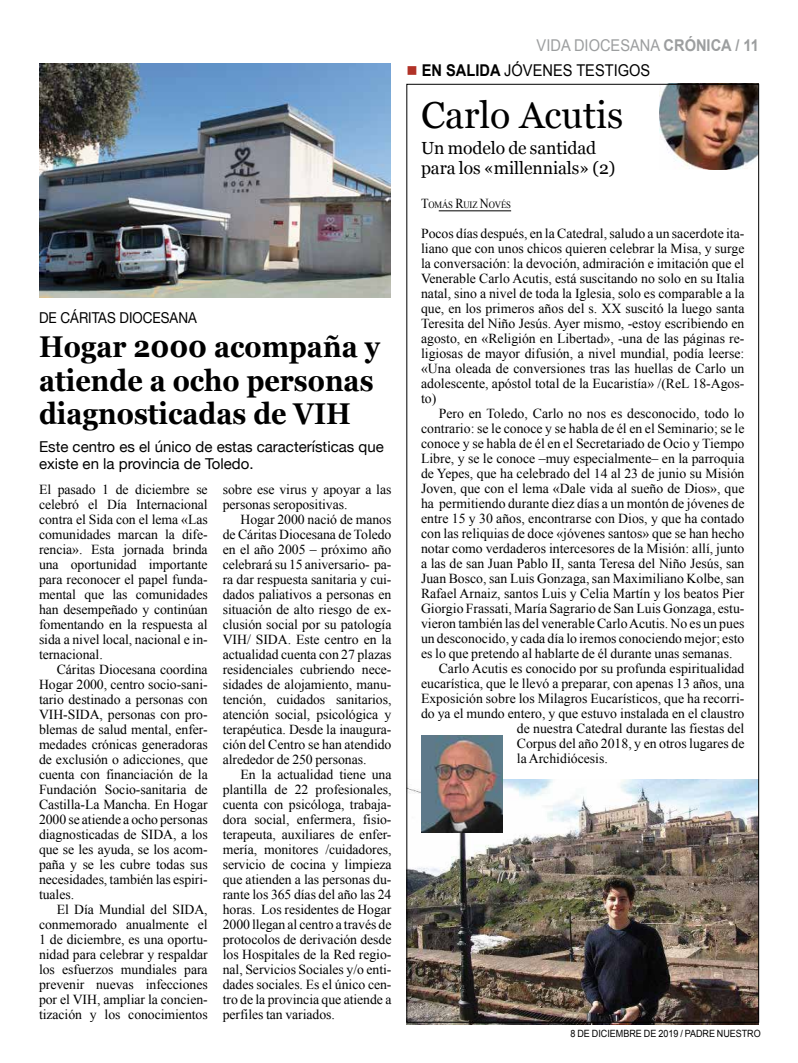
<style>
.page{position:relative;width:798px;height:1063px;background:#fff}
.page>*{position:absolute;margin:0;border:0;box-sizing:border-box;transform-origin:0 0}
.t1{font:37.5px "Georgia";color:#000}
.t2{font:700 30px/33.8px "Georgia";color:#000;scale:.9 1}
.t3{font:17.5px/20px "Georgia";letter-spacing:-.005em;color:#000}
.t4{font:16.25px "Arial";color:#000;scale:.9 1}
.t5{font:16.25px "Arial";color:#9c9e9f;scale:.9 1}
.t6{font:15px/17.5px "Helvetica Neue";color:#000}
.t7{font:15px "Helvetica Neue";color:#000;scale:.9 1}
.t8{font:13.75px/15px "Times New Roman";color:#000;text-align:justify}
.t9{font:10px "Arial";color:#000;scale:.9 1}
.t10{font:9.62px "Times New Roman";letter-spacing:-.015em;color:#000;scale:.9 1}
.s1{font-weight:700}
.s2{color:#b13227}
.s3{font-size:13.75px}
</style>
<div class="page">
<img style="left:406px;top:779px;width:352px;height:245px">
<hr style="left:438px;top:211px;width:73px;height:1px;background:#000">
<img style="left:659px;top:86px;width:97px;height:83px">
<img style="left:421px;top:736px;width:81px;height:97px">
<img style="left:39px;top:64px;width:351px;height:234px">
<p class="t7" style="left:39px;top:307px;width:177px">DE CÁRITAS DIOCESANA</p>
<h2 class="t2" style="left:39px;top:328px;width:380px">Hogar 2000 acompaña y atiende a ocho personas diagnosticadas de VIH</h2>
<p class="t6" style="left:39px;top:439px;width:346px">Este centro es el único de estas características que existe en la provincia de Toledo.</p>
<p class="t8" style="left:39px;top:482px;width:170px">El pasado 1 de diciembre se celebró el Día Internacional contra el Sida con el lema «Las comunidades marcan la dife&shy;rencia». Esta jornada brinda una oportunidad importante para reconocer el papel funda&shy;mental que las comunidades han desempeñado y continúan fomentando en la respuesta al sida a nivel local, nacional e in&shy;ternacional.</p>
<p class="t8" style="left:39px;top:662px;width:170px;text-indent:18px">Cáritas Diocesana coordina Hogar 2000, centro socio-sani&shy;tario destinado a personas con VIH-SIDA, personas con pro&shy;blemas de salud mental, enfer&shy;medades crónicas generadoras de exclusión o adicciones, que cuenta con financiación de la Fundación Socio-sanitaria de Castilla-La Mancha. En Hogar 2000 se atiende a ocho personas diagnosticadas de SIDA, a los que se les ayuda, se los acom&shy;paña y se les cubre todas sus necesidades, también las espiri&shy;tuales.</p>
<p class="t8" style="left:39px;top:902px;width:170px;text-indent:18px">El Día Mundial del SIDA, conmemorado anualmente el 1 de diciembre, es una oportu&shy;nidad para celebrar y respaldar los esfuerzos mundiales para prevenir nuevas infecciones por el VIH, ampliar la concien&shy;tización y los conocimientos</p>
<p class="t8" style="left:223px;top:482px;width:170px">sobre ese virus y apoyar a las personas seropositivas.</p>
<p class="t8" style="left:223px;top:512px;width:170px;text-indent:18px">Hogar 2000 nació de manos de Cáritas Diocesana de Toledo en el año 2005 – próximo año celebrará su 15 aniversario- pa&shy;ra dar respuesta sanitaria y cui&shy;dados paliativos a personas en situación de alto riesgo de ex&shy;clusión social por su patología VIH/ SIDA. Este centro en la actualidad cuenta con 27 plazas residenciales cubriendo nece&shy;sidades de alojamiento, manu&shy;tención, cuidados sanitarios, atención social, psicológica y terapéutica. Desde la inaugura&shy;ción del Centro se han atendido alrededor de 250 personas.</p>
<p class="t8" style="left:223px;top:767px;width:170px;text-indent:18px">En la actualidad tiene una plantilla de 22 profesionales, cuenta con psicóloga, trabaja&shy;dora social, enfermera, fisio&shy;terapeuta, auxiliares de enfer&shy;mería, monitores /cuidadores, servicio de cocina y limpieza que atienden a las personas du&shy;rante los 365 días del año las 24 horas. Los residentes de Hogar 2000 llegan al centro a través de protocolos de derivación desde los Hospitales de la Red regio&shy;nal, Servicios Sociales y/o enti&shy;dades sociales. Es el único cen&shy;tro de la provincia que atiende a perfiles tan variados.</p>
<p class="t5" style="left:536px;top:34px;width:248px">VIDA DIOCESANA <span class="s1">CRÓNICA / 11</span></p>
<p class="t4" style="left:406px;top:59px;width:272px"><span class="s2">■</span> <span class="s1">EN SALIDA</span> JÓVENES TESTIGOS</p>
<h1 class="t1" style="left:421px;top:88px;width:204px">Carlo Acutis</h1>
<p class="t3" style="left:421px;top:137px;width:196px">Un modelo de santidad para los «millennials» (2)</p>
<p class="t10" style="left:421px;top:198px;width:101px"><span class="s3">T</span>OMÁS <span class="s3">R</span>UIZ <span class="s3">N</span>OVÉS</p>
<p class="t8" style="left:421px;top:225px;width:325px">Pocos días después, en la Catedral, saludo a un sacerdote ita&shy;liano que con unos chicos quieren celebrar la Misa, y surge la conversación: la devoción, admiración e imitación que el Venerable Carlo Acutis, está suscitando no solo en su Italia natal, sino a nivel de toda la Iglesia, solo es comparable a la que, en los primeros años del s. XX suscitó la luego santa Teresita del Niño Jesús. Ayer mismo, -estoy escribiendo en agosto, en «Religión en Libertad», -una de las páginas re&shy;ligiosas de mayor difusión, a nivel mundial, podía leerse: «Una oleada de conversiones tras las huellas de Carlo un adolescente, apóstol total de la Eucaristía» /(ReL 18-Agos&shy;to)</p>
<p class="t8" style="left:438px;top:405px;width:307px">Pero en Toledo, Carlo no nos es desconocido, todo lo</p>
<p class="t8" style="left:421px;top:420px;width:325px">contrario: se le conoce y se habla de él en el Seminario; se le</p>
<p class="t8" style="left:421px;top:435px;width:325px">conoce y se habla de él en el Secretariado de Ocio y Tiempo</p>
<p class="t8" style="left:421px;top:450px;width:325px">Libre, y se le conoce –muy especialmente– en la parroquia</p>
<p class="t8" style="left:421px;top:465px;width:325px">de Yepes, que ha celebrado del 14 al 23 de junio su Misión</p>
<p class="t8" style="left:421px;top:480px;width:325px">Joven, que con el lema «Dale vida al sueño de Dios», que</p>
<p class="t8" style="left:421px;top:495px;width:325px">ha permitiendo durante diez días a un montón de jóvenes de</p>
<p class="t8" style="left:421px;top:510px;width:325px">entre 15 y 30 años, encontrarse con Dios, y que ha contado</p>
<p class="t8" style="left:421px;top:525px;width:325px">con las reliquias de doce «jóvenes santos» que se han hecho</p>
<p class="t8" style="left:421px;top:540px;width:325px">notar como verdaderos intercesores de la Misión: allí, junto</p>
<p class="t8" style="left:421px;top:555px;width:325px">a las de san Juan Pablo II, santa Teresa del Niño Jesús, san</p>
<p class="t8" style="left:421px;top:570px;width:325px">Juan Bosco, san Luis Gonzaga, san Maximiliano Kolbe, san</p>
<p class="t8" style="left:421px;top:585px;width:325px">Rafael Arnaiz, santos Luis y Celia Martín y los beatos Pier</p>
<p class="t8" style="left:421px;top:600px;width:325px">Giorgio Frassati, María Sagrario de San Luis Gonzaga, estu-</p>
<p class="t8" style="left:421px;top:615px;width:325px">vieron también las del venerable Carlo Acutis. No es un pues</p>
<p class="t8" style="left:421px;top:630px;width:325px">un desconocido, y cada día lo iremos conociendo mejor; esto</p>
<p class="t8" style="left:421px;top:645px;width:313px">es lo que pretendo al hablarte de él durante unas semanas.</p>
<p class="t8" style="left:438px;top:660px;width:307px">Carlo Acutis es conocido por su profunda espiritualidad</p>
<p class="t8" style="left:421px;top:675px;width:325px">eucarística, que le llevó a preparar, con apenas 13 años, una</p>
<p class="t8" style="left:421px;top:690px;width:325px">Exposición sobre los Milagros Eucarísticos, que ha recorri-</p>
<p class="t8" style="left:421px;top:705px;width:325px">do ya el mundo entero, y que estuvo instalada en el claustro</p>
<p class="t8" style="left:516px;top:720px;width:229px">de nuestra Catedral durante las fiestas del</p>
<p class="t8" style="left:516px;top:735px;width:229px">Corpus del año 2018, y en otros lugares de</p>
<p class="t8" style="left:516px;top:750px;width:92px">la Archidiócesis.</p>
<p class="t9" style="left:570px;top:1027px;width:213px">8 DE DICIEMBRE DE 2019 / PADRE NUESTRO</p>
</div>
